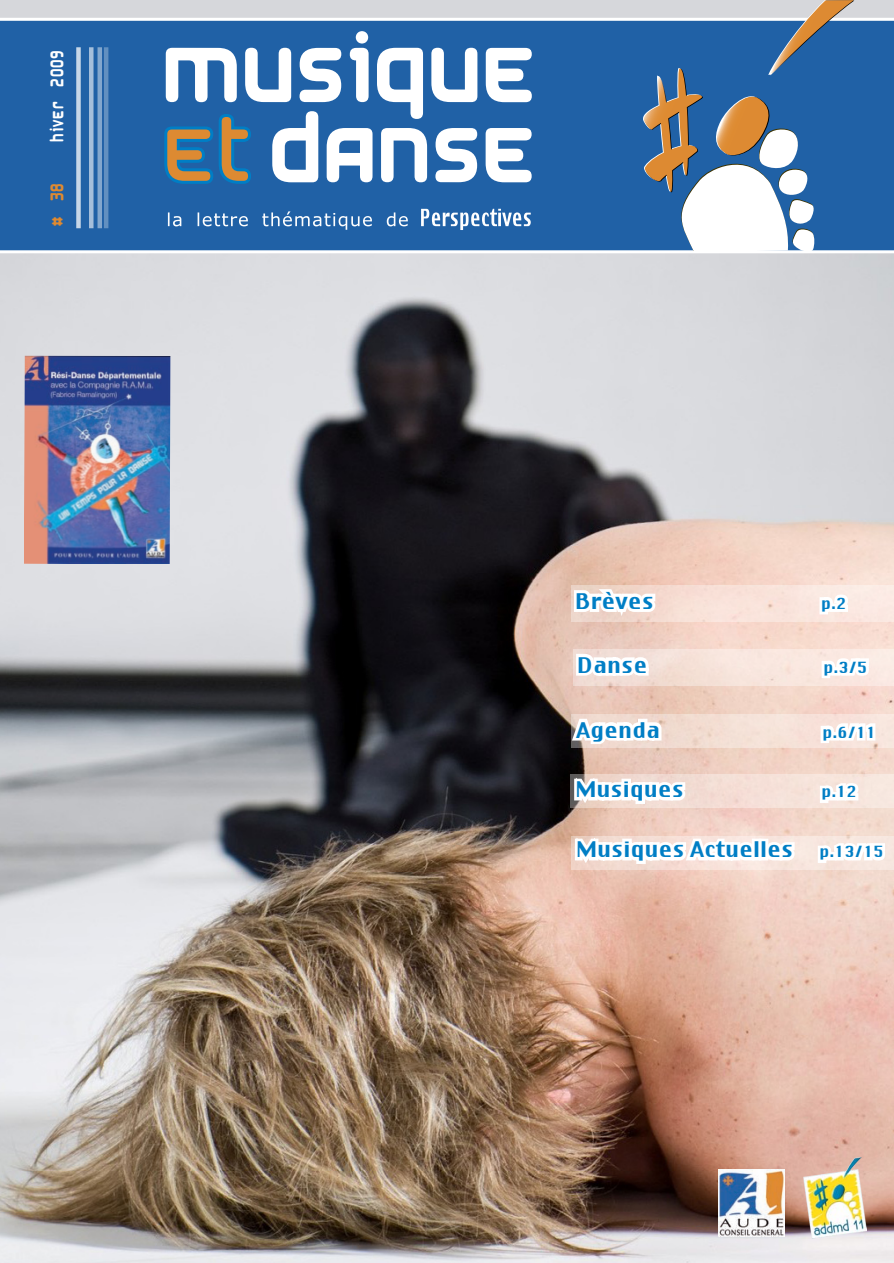
<style>
.page{position:relative;width:894px;height:1263px;background:#fff}
.page>*{position:absolute;margin:0;border:0;box-sizing:border-box;transform-origin:0 0}
.t1{font:21px "Virtue";color:#007ec5}
.t2{font:16.5px "Airstrip Four";letter-spacing:.07em;color:#fff;scale:.81 1}
.t3{font:16.5px "Airstrip Four";color:#df8a31;scale:.81 1}
.t4{font:15px "Virtue";color:#007ec5}
.s1{font-size:15px}
</style>
<div class="page">
<img style="left:0;top:253px;width:893px;height:1009px">
<div style="left:0;top:0;width:893px;height:136px;background:#d6d7db"></div>
<img style="left:718px;top:1168px;width:66px;height:68px">
<img style="left:802px;top:1156px;width:64px;height:81px">
<div style="left:0;top:18px;width:893px;height:233px;background:#2061a6"></div>
<div style="left:76px;top:47px;width:5px;height:181px;background:#c7d7e8"></div>
<hr style="left:104px;top:47px;width:4px;height:181px;background:#6290c0">
<div style="left:97px;top:47px;width:5px;height:181px;background:#83a7cd"></div>
<hr style="left:89px;top:47px;width:4px;height:181px;background:#a5bfdb">
<svg style="left:168px;top:209px;width:362px;height:21px;background:#4c80b7"></svg>
<svg style="left:163px;top:31px;width:368px;height:154px;background:#749bc1"></svg>
<svg style="left:641px;top:0;width:213px;height:251px"></svg>
<img style="left:24px;top:355px;width:146px;height:209px">
<div style="left:571px;top:714px;width:322px;height:34px;background:#f7e1d9"></div>
<div style="left:571px;top:774px;width:322px;height:34px;background:#f6e3db"></div>
<div style="left:570px;top:585px;width:323px;height:36px;background:#fbeae3"></div>
<div style="left:573px;top:648px;width:320px;height:37px;background:#f9e8e0"></div>
<div style="left:571px;top:835px;width:322px;height:34px;background:#f8e8e0"></div>
<svg style="left:567px;top:584px;width:232px;height:284px"></svg>
<svg style="left:814px;top:594px;width:75px;height:304px"></svg>
<p class="t2" style="left:48px;top:141px;width:114px;rotate:-90deg">hiver 2009</p>
<p class="t3" style="left:48px;top:227px;width:55px;rotate:-90deg"># 38</p>
<p class="t1" style="left:575px;top:587px;width:80px">Brèves</p>
<p class="t4" style="left:821px;top:593px;width:27px">p.2</p>
<p class="t1" style="left:577px;top:650px;width:72px">Danse</p>
<p class="t4" style="left:823px;top:657px;width:45px">p.3/5</p>
<p class="t1" style="left:576px;top:715px;width:86px">Agenda</p>
<p class="t4" style="left:822px;top:722px;width:55px">p.6/11</p>
<p class="t1" style="left:575px;top:775px;width:110px">Musiques</p>
<p class="t4" style="left:821px;top:781px;width:37px">p.12</p>
<p class="t1" style="left:576px;top:835px;width:308px">Musiques Actuelles <span class="s1">p.13/15</span></p>
</div>
